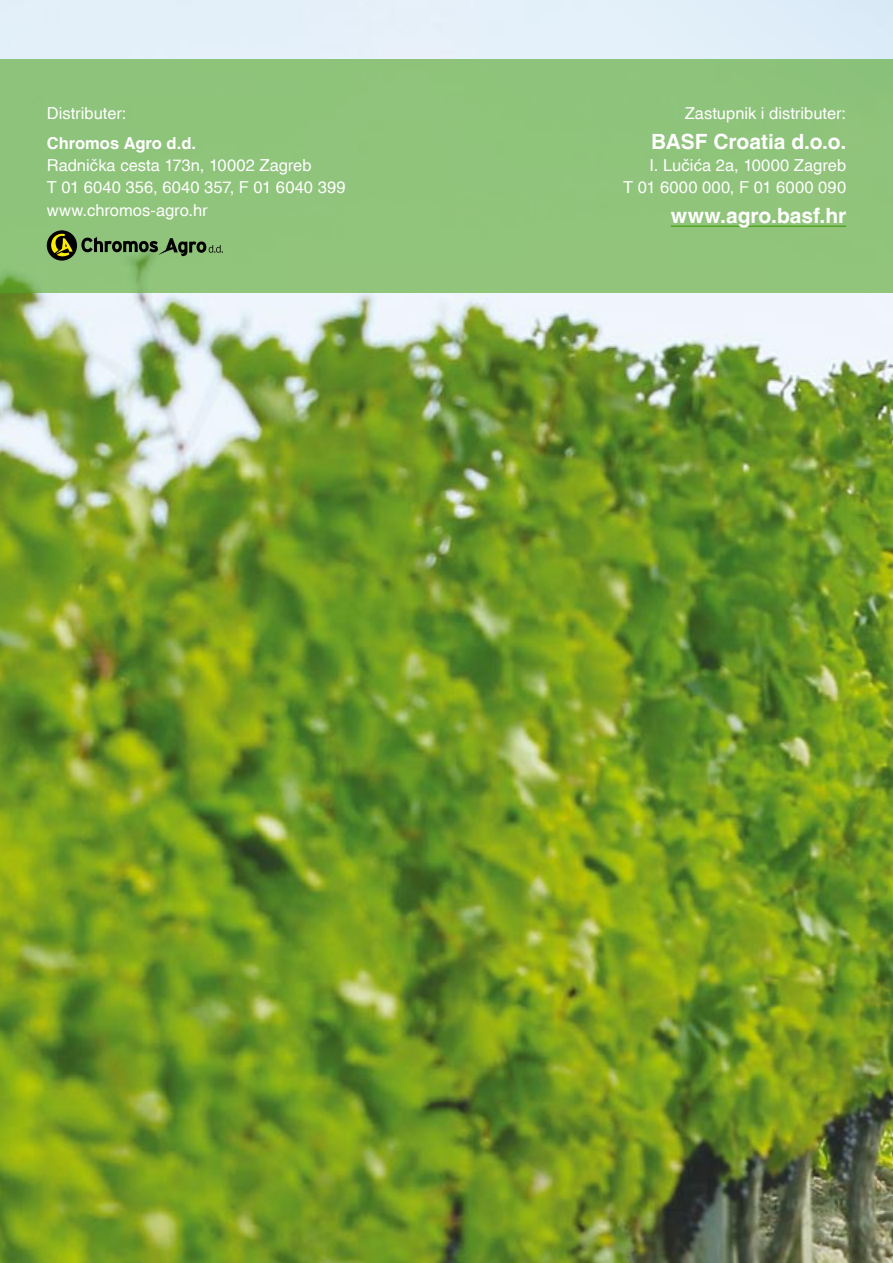
<style>
.page{position:relative;width:893px;height:1263px;background:#fff}
.page>*{position:absolute;margin:0;border:0;box-sizing:border-box;transform-origin:0 0}
.t1{font:21px "Helvetica LT Std Bold HR";color:#fff}
.t2{font:16.5px/22.4px "Helvetica LT Std Roman HR";letter-spacing:.005em;color:#fff;text-align:right}
.t3{font:16.5px "Helvetica LT Std Bold HR";color:#fff}
</style>
<div class="page">
<img style="left:0;top:0;width:893px;height:1263px">
<div style="left:0;top:60px;width:893px;height:233px;background:#90c47b"></div>
<hr style="left:671px;top:225px;width:175px;height:2px;background:#54a526">
<svg style="left:47px;top:230px;width:30px;height:31px"></svg>
<svg style="left:51px;top:234px;width:22px;height:22px"></svg>
<svg style="left:81px;top:237px;width:142px;height:19px"></svg>
<p class="t2" style="left:47px;top:102px;width:81px">Distributer:</p>
<p class="t3" style="left:47px;top:133px;width:151px">Chromos Agro d.d.</p>
<p class="t2" style="left:47px;top:154px;width:300px;text-align:left">Radnička cesta 173n, 10002 Zagreb<br>T 01 6040 356, 6040 357, F 01 6040 399 www.chromos-agro.hr</p>
<p class="t2" style="left:685px;top:102px;width:163px">Zastupnik i distributer:</p>
<p class="t1" style="left:651px;top:129px;width:15px">BAS</p>
<p class="t1" style="left:695px;top:129px;width:153px">F Croatia d.o.o.</p>
<p class="t2" style="left:623px;top:154px;width:225px">I. Lučića 2a, 10000 Zagreb<br>T 01 6000 000, F 01 6000 090</p>
<p class="t1" style="left:671px;top:203px;width:177px">www.agro.basf.hr</p>
</div>
